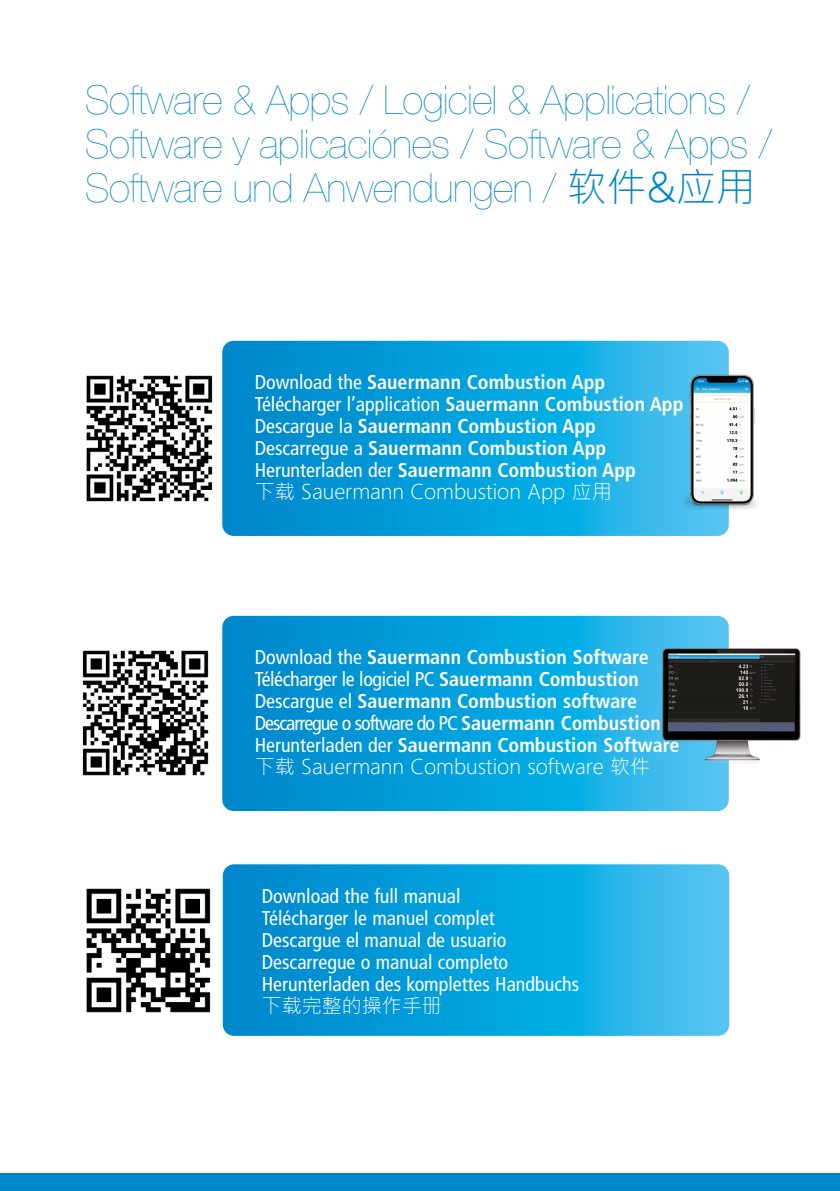
<style>
.page{position:relative;width:840px;height:1191px;background:#fff}
.page>*{position:absolute;margin:0;border:0;box-sizing:border-box;transform-origin:0 0}
.t1{font:200 40px/44px "Helvetica Neue LT Std";letter-spacing:-.01em;color:#0086ca}
.t2{font:700 condensed 20px/22px "Frutiger LT Std";color:#fff}
.t3{font:condensed 20px/22px "Frutiger LT Std";color:#fff}
.t4{font:300 20px "Microsoft Jheng Hei";color:#fff}
.s1{font-family:"Microsoft Jheng Hei";font-weight:300}
.s2{font-weight:400}
</style>
<div class="page">
<svg style="left:222px;top:616px;width:506px;height:195px;background:#0ba1dc"></svg>
<img style="left:657px;top:644px;width:144px;height:120px">
<svg style="left:222px;top:341px;width:506px;height:195px;background:#0ca1dc"></svg>
<img style="left:677px;top:370px;width:79px;height:139px">
<svg style="left:223px;top:864px;width:506px;height:171px;background:#11a4de"></svg>
<div style="left:0;top:1173px;width:839px;height:18px;background:#0086ca"></div>
<img style="left:86px;top:375px;width:127px;height:127px">
<img style="left:82px;top:650px;width:127px;height:126px">
<img style="left:86px;top:888px;width:125px;height:125px">
<h1 class="t1" style="left:85px;top:77px;width:688px">Software &amp; Apps / Logiciel &amp; Applications /<br>Software y aplicaciónes / Software &amp; Apps /<br>Software und Anwendungen / <span class="s1">软件&amp;应用</span></h1>
<p class="t2" style="left:254px;top:371px;width:430px"><span class="s2">Download the</span> Sauermann Combustion App <span class="s2">Télécharger l’application</span> Sauermann Combustion App <span class="s2">Descargue la</span> Sauermann Combustion App <span class="s2">Descarregue a</span> Sauermann Combustion App <span class="s2">Herunterladen der</span> Sauermann Combustion App</p>
<p class="t4" style="left:254px;top:479px;width:358px">下载 Sauermann Combustion App 应用</p>
<p class="t2" style="left:254px;top:646px;width:426px"><span class="s2">Download the</span> Sauermann Combustion Software <span class="s2">Télécharger le logiciel PC</span> Sauermann Combustion <span class="s2">Descargue el</span> Sauermann Combustion software <span class="s2">Descarregue o software do PC</span> Sauermann Combustion <span class="s2">Herunterladen der</span> Sauermann Combustion Software</p>
<p class="t4" style="left:254px;top:754px;width:397px">下载 Sauermann Combustion software 软件</p>
<p class="t3" style="left:261px;top:885px;width:319px">Download the full manual<br>Télécharger le manuel complet<br>Descargue el manual de usuario<br>Descarregue o manual completo<br>Herunterladen des komplettes Handbuchs</p>
<p class="t4" style="left:261px;top:993px;width:181px">下载完整的操作手册</p>
</div>
